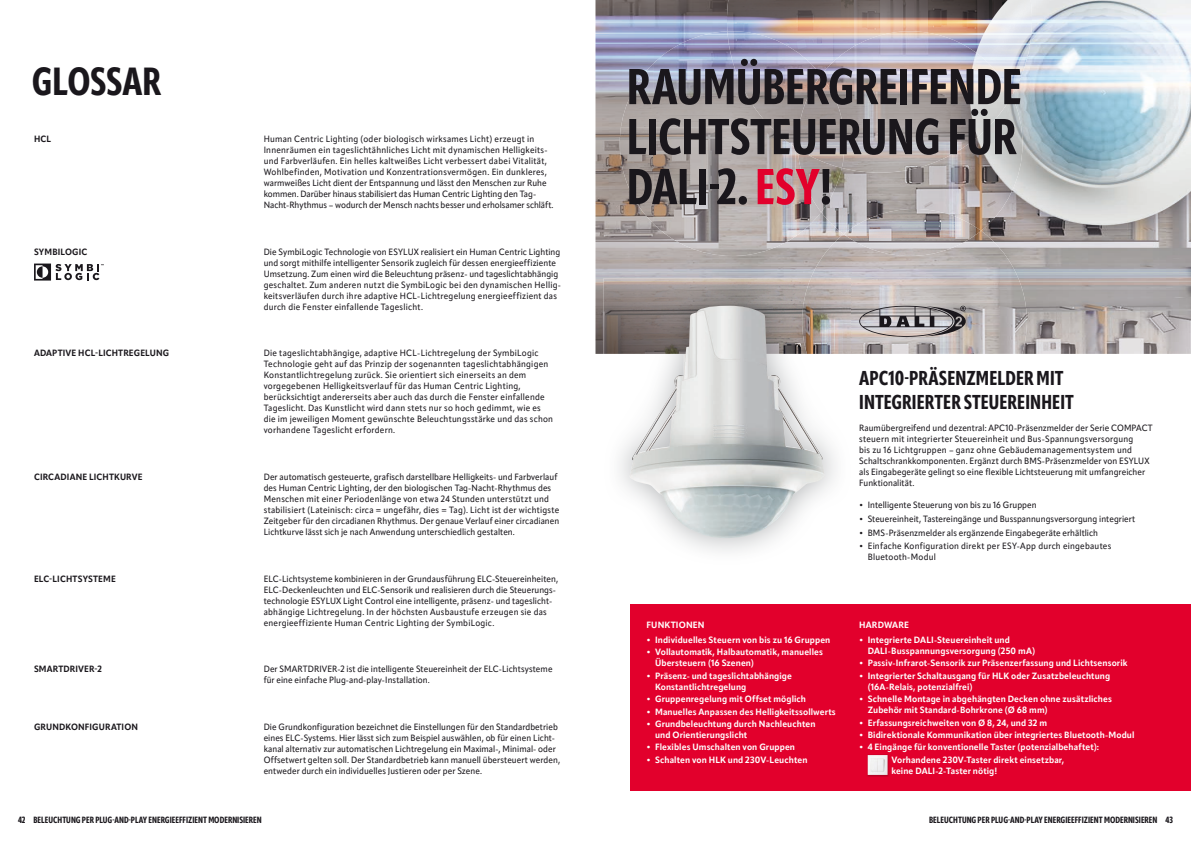
<style>
.page{position:relative;width:1191px;height:842px;background:#fff}
.page>*{position:absolute;margin:0;border:0;box-sizing:border-box;transform-origin:0 0}
.t1{font:800 50px/50px "Apparat Extra Cond";letter-spacing:-.005em;color:#1a171c;text-align:justify}
.t2{font:800 39px "Apparat Extra Cond";letter-spacing:-.01em;color:#1a171c}
.t3{font:800 20px/24px "Apparat Extra Cond";color:#1a171c}
.t4{font:500 9px/11px "Apparat Semi Cond";letter-spacing:.01em;color:#1a171c}
.t5{font:700 9px/11px "Apparat Semi Cond";letter-spacing:.01em;color:#fff}
.t6{font:800 9px "Apparat Extra Cond";color:#1a171c}
.t7{font:700 9px "Apparat Semi Cond";letter-spacing:.015em;color:#1a171c}
.s1{color:#e2002c}
</style>
<div class="page">
<img style="left:595px;top:0;width:596px;height:354px">
<img style="left:810px;top:231px;width:216px;height:123px">
<svg style="left:34px;top:264px;width:70px;height:17px"></svg>
<img style="left:603px;top:278px;width:199px;height:76px">
<img style="left:802px;top:278px;width:49px;height:76px">
<img style="left:629px;top:306px;width:196px;height:232px">
<div style="left:629px;top:604px;width:562px;height:187px;background:#e2002c"></div>
<img style="left:867px;top:754px;width:22px;height:23px">
<img style="left:867px;top:755px;width:20px;height:20px">
<svg style="left:859px;top:306px;width:106px;height:31px;background:#989395"></svg>
<img style="left:821px;top:96px;width:201px;height:138px">
<img style="left:843px;top:209px;width:138px;height:47px">
<img style="left:727px;top:0;width:305px;height:96px">
<img style="left:821px;top:31px;width:191px;height:142px">
<img style="left:653px;top:128px;width:168px;height:128px">
<img style="left:621px;top:95px;width:106px;height:33px">
<img style="left:653px;top:31px;width:74px;height:65px">
<img style="left:630px;top:63px;width:23px;height:33px">
<img style="left:620px;top:127px;width:33px;height:97px">
<img style="left:798px;top:168px;width:44px;height:44px">
<img style="left:727px;top:31px;width:94px;height:118px">
<img style="left:797px;top:75px;width:47px;height:93px">
<h2 class="t2" style="left:32px;top:58px;width:130px">GLOSSAR</h2>
<p class="t7" style="left:34px;top:134px;width:19px">HCL</p>
<p class="t4" style="left:264px;top:134px;width:291px">Human Centric Lighting (oder biologisch wirksames Licht) erzeugt in Innenräumen ein tageslichtähnliches Licht mit dynamischen Helligkeits&shy;und Farbverläufen. Ein helles kaltweißes Licht verbessert dabei Vitalität, Wohlbefinden, Motivation und Konzentrationsvermögen. Ein dunkleres, warmweißes Licht dient der Entspannung und lässt den Menschen zur Ruhe kommen. Darüber hinaus stabilisiert das Human Centric Lighting den Tag-Nacht-Rhythmus – wodurch der Mensch nachts besser und erholsamer schläft.</p>
<p class="t7" style="left:34px;top:246px;width:55px">SYMBILOGIC</p>
<p class="t4" style="left:264px;top:246px;width:299px">Die SymbiLogic Technologie von ESYLUX realisiert ein Human Centric Lighting und sorgt mithilfe intelligenter Sensorik zugleich für dessen energieeffiziente Umsetzung. Zum einen wird die Beleuchtung präsenz- und tageslichtabhängig geschaltet. Zum anderen nutzt die SymbiLogic bei den dynamischen Hellig&shy;keitsverläufen durch ihre adaptive HCL-Lichtregelung energieeffizient das durch die Fenster einfallende Tageslicht.</p>
<p class="t7" style="left:34px;top:348px;width:137px">ADAPTIVE HCL-LICHTREGELUNG</p>
<p class="t4" style="left:264px;top:348px;width:291px">Die tageslichtabhängige, adaptive HCL-Lichtregelung der SymbiLogic Technologie geht auf das Prinzip der sogenannten tageslichtabhängigen Konstantlichtregelung zurück. Sie orientiert sich einerseits an dem vorgegebenen Helligkeitsverlauf für das Human Centric Lighting, berücksichtigt andererseits aber auch das durch die Fenster einfallende Tageslicht. Das Kunstlicht wird dann stets nur so hoch gedimmt, wie es die im jeweiligen Moment gewünschte Beleuchtungsstärke und das schon vorhandene Tageslicht erfordern.</p>
<p class="t7" style="left:34px;top:471px;width:110px">CIRCADIANE LICHTKURVE</p>
<p class="t4" style="left:264px;top:471px;width:297px">Der automatisch gesteuerte, grafisch darstellbare Helligkeits- und Farbverlauf des Human Centric Lighting, der den biologischen Tag-Nacht-Rhythmus des Menschen mit einer Periodenlänge von etwa 24 Stunden unterstützt und stabilisiert (Lateinisch: circa = ungefähr, dies = Tag). Licht ist der wichtigste Zeitgeber für den circadianen Rhythmus. Der genaue Verlauf einer circadianen Lichtkurve lässt sich je nach Anwendung unterschiedlich gestalten.</p>
<p class="t7" style="left:34px;top:573px;width:83px">ELC-LICHTSYSTEME</p>
<p class="t4" style="left:264px;top:573px;width:296px">ELC-Lichtsysteme kombinieren in der Grundausführung ELC-Steuer einheiten, ELC-Deckenleuchten und ELC-Sensorik und realisieren durch die Steuerungs&shy;technologie ESYLUX Light Control eine intelligente, präsenz- und tageslicht&shy;abhängige Lichtregelung. In der höchsten Ausbaustufe erzeugen sie das energieeffiziente Human Centric Lighting der SymbiLogic.</p>
<p class="t7" style="left:34px;top:663px;width:69px">SMARTDRIVER-2</p>
<p class="t4" style="left:264px;top:663px;width:290px">Der SMARTDRIVER-2 ist die intelligente Steuereinheit der ELC-Lichtsysteme für eine einfache Plug-and-play-Installation.</p>
<p class="t7" style="left:34px;top:721px;width:105px">GRUNDKONFIGURATION</p>
<p class="t4" style="left:264px;top:721px;width:298px">Die Grundkonfiguration bezeichnet die Einstellungen für den Standard betrieb eines ELC-Systems. Hier lässt sich zum Beispiel auswählen, ob für einen Licht&shy;kanal alternativ zur automatischen Lichtregelung ein Maximal-, Minimal- oder Offsetwert gelten soll. Der Standardbetrieb kann manuell übersteuert werden, entweder durch ein individuelles Justieren oder per Szene.</p>
<h1 class="t1" style="left:627px;top:62px;width:397px">RAUMÜBERGREIFENDE LICHTSTEUERUNG FÜR DALI-2. <span class="s1">ESY</span>!</h1>
<h3 class="t3" style="left:859px;top:366px;width:216px">APC10-PRÄSENZMELDER MIT<br>INTEGRIERTER STEUEREINHEIT</h3>
<p class="t4" style="left:859px;top:422px;width:295px">Raumübergreifend und dezentral: APC10-Präsenzmelder der Serie COMPACT steuern mit integrierter Steuereinheit und Bus-Spannungsversorgung<br>bis zu 16 Lichtgruppen – ganz ohne Gebäudemanagementsystem und Schaltschrankkomponenten. Ergänzt durch BMS-Präsenzmelder von ESYLUX als Eingabegeräte gelingt so eine flexible Lichtsteuerung mit umfangreicher Funktionalität.</p>
<p class="t4" style="left:859px;top:499px;width:179px">• Intelligente Steuerung von bis zu 16 Gruppen</p>
<p class="t4" style="left:859px;top:513px;width:278px">• Steuereinheit, Tastereingänge und Busspannungsversorgung integriert</p>
<p class="t4" style="left:859px;top:527px;width:240px">• BMS-Präsenzmelder als ergänzende Eingabegeräte erhältlich</p>
<p class="t4" style="left:867px;top:541px;width:245px;text-indent:-9px">• Einfache Konfiguration direkt per ESY-App durch eingebautes<br>Bluetooth-Modul</p>
<p class="t5" style="left:646px;top:619px;width:60px">FUNKTIONEN</p>
<p class="t5" style="left:646px;top:634px;width:185px">• Individuelles Steuern von bis zu 16 Gruppen</p>
<p class="t5" style="left:655px;top:647px;width:169px;text-indent:-9px">• Vollautomatik, Halbautomatik, manuelles<br>Übersteuern (16 Szenen)</p>
<p class="t5" style="left:655px;top:670px;width:138px;text-indent:-9px">• Präsenz- und tageslichtabhängige<br>Konstantlichtregelung</p>
<p class="t5" style="left:646px;top:693px;width:161px">• Gruppenregelung mit Offset möglich</p>
<p class="t5" style="left:646px;top:706px;width:191px">• Manuelles Anpassen des Helligkeitssollwerts</p>
<p class="t5" style="left:655px;top:718px;width:162px;text-indent:-9px">• Grundbeleuchtung durch Nachleuchten und Orientierungslicht</p>
<p class="t5" style="left:646px;top:742px;width:150px">• Flexibles Umschalten von Gruppen</p>
<p class="t5" style="left:646px;top:754px;width:162px">• Schalten von HLK und 230V-Leuchten</p>
<p class="t5" style="left:859px;top:619px;width:51px">HARDWARE</p>
<p class="t5" style="left:867px;top:634px;width:169px;text-indent:-9px">• Integrierte DALI-Steuereinheit und<br>DALI-Bus spannungsversorgung (250 mA)</p>
<p class="t5" style="left:859px;top:658px;width:270px">• Passiv-Infrarot-Sensorik zur Präsenzerfassung und Lichtsensorik</p>
<p class="t5" style="left:867px;top:670px;width:244px;text-indent:-9px">• Integrierter Schaltausgang für HLK oder Zusatz beleuchtung (16A-Relais, potenzialfrei)</p>
<p class="t5" style="left:867px;top:693px;width:246px;text-indent:-9px">• Schnelle Montage in abgehängten Decken ohne zusätzliches<br>Zubehör mit Standard-Bohrkrone (Ø 68 mm)</p>
<p class="t5" style="left:859px;top:717px;width:189px">• Erfassungsreichweiten von Ø 8, 24, und 32 m</p>
<p class="t5" style="left:859px;top:729px;width:277px">• Bidirektionale Kommunikation über integriertes Bluetooth-Modul</p>
<p class="t5" style="left:859px;top:741px;width:241px;line-height:12.4px;text-align:center">• 4 Eingänge für konventionelle Taster (potenzialbehaftet):<br>Vorhandene 230V-Taster direkt einsetzbar,</p>
<p class="t5" style="left:891px;top:765px;width:107px">keine DALI-2-Taster nötig!</p>
<p class="t6" style="left:18px;top:814px;width:245px">42 BELEUCHTUNG PER PLUG-AND-PLAY ENERGIEEFFIZIENT MODERNISIEREN</p>
<p class="t6" style="left:929px;top:814px;width:245px">BELEUCHTUNG PER PLUG-AND-PLAY ENERGIEEFFIZIENT MODERNISIEREN 43</p>
</div>
